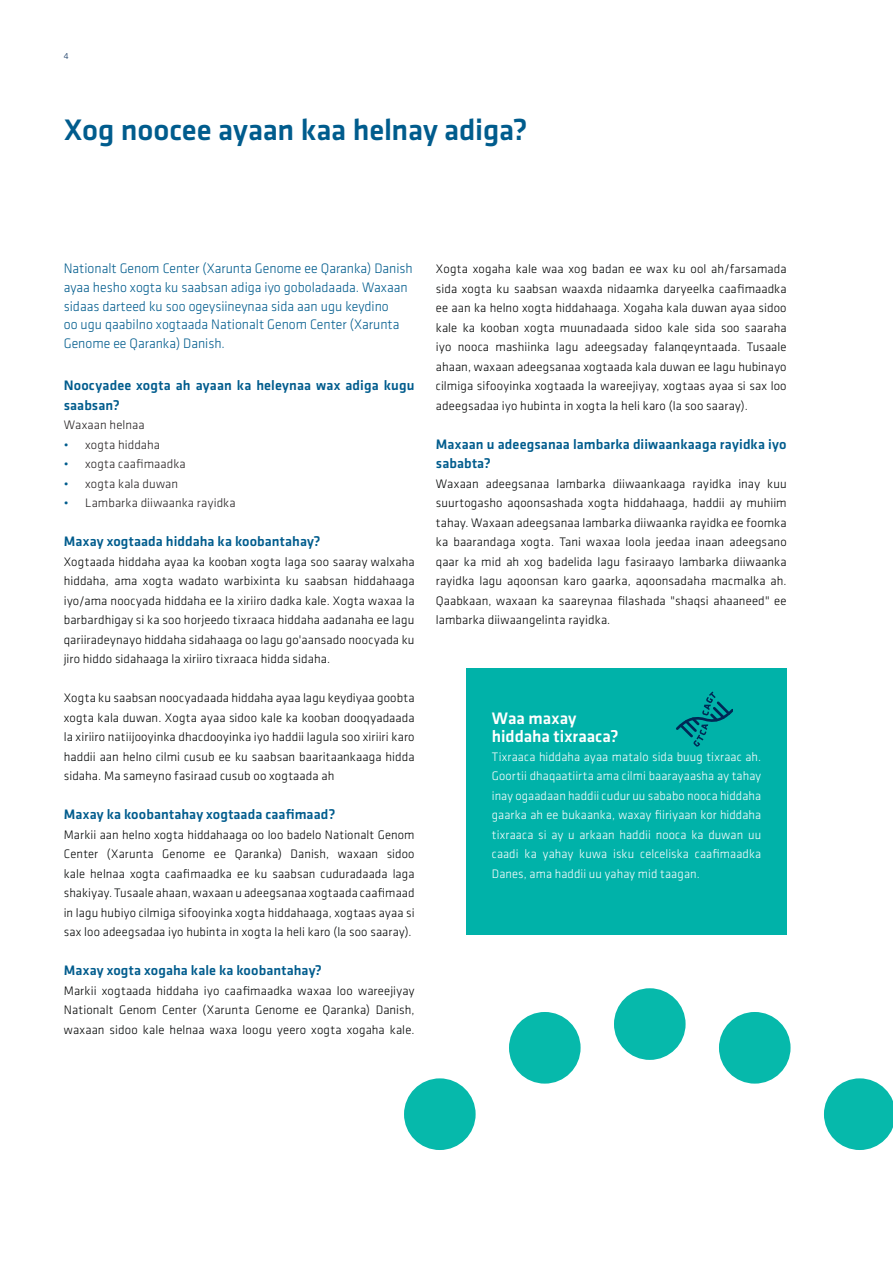
<style>
.page{position:relative;width:893px;height:1263px;background:#fff}
.page>*{position:absolute;margin:0;border:0;box-sizing:border-box;transform-origin:0 0}
.Klavika___Overskrift{font:500 30.75px "Klavika Basic";letter-spacing:-.005em;color:#005c8d}
.Klavika___Boks_Overs{font:500 17.25px "Klavika Basic";letter-spacing:-.005em;color:#fff}
.Klavika___Indledning{font:300 14.25px/18.8px "Klavika Basic";color:#005c8d}
.Klavika___Brød{font:500 14.25px/19.5px "Klavika Basic";letter-spacing:.01em;color:#005c8d}
.Klavika___Brød-2{font:300 12.75px/19.5px "Klavika Basic";letter-spacing:.01em;color:#000303;text-align:justify}
.Klavika___Brød-3{font:300 12.75px/19.5px "Klavika Basic";letter-spacing:.005em;color:#fff;text-align:justify}
.Klavika___Brød_Indry{font:300 12.75px "Klavika Basic";letter-spacing:.01em;color:#231f20}
.Klavika___Brød-4{font:300 12.75px "Klavika Basic";letter-spacing:.005em;color:#231f20}
.t1{font:300 9px "Klavika Basic";color:#002855}
.s1{color:#005c8d}
.s2{color:#000}
</style>
<div class="page">
<div style="left:509px;top:1012px;width:72px;height:71px;background:#06b9ab;border-radius:50%"></div>
<div style="left:404px;top:1078px;width:72px;height:72px;background:#06b9ab;border-radius:50%"></div>
<div style="left:614px;top:988px;width:72px;height:72px;background:#06b9ab;border-radius:50%"></div>
<svg style="left:824px;top:1078px;width:69px;height:72px"></svg>
<div style="left:719px;top:1012px;width:71px;height:71px;background:#06b9ab;border-radius:50%"></div>
<div style="left:466px;top:669px;width:321px;height:266px;background:#00b2a9"></div>
<svg style="left:676px;top:691px;width:57px;height:56px"></svg>
<p class="t1" style="left:64px;top:50px;width:6px">4</p>
<p class="Klavika___Overskrift" style="left:64px;top:109px;width:465px">Xog noocee ayaan kaa helnay adiga?</p>
<p class="Klavika___Indledning" style="left:64px;top:259px;width:351px">Nationalt Genom Center (Xarunta Genome ee Qaranka) Danish ayaa hesho xogta ku saabsan adiga iyo goboladaada. Waxaan sidaas darteed ku soo ogeysiineynaa sida aan ugu keydino<br>oo ugu qaabilno xogtaada Nationalt Genom Center (Xarunta Genome ee Qaranka) Danish.</p>
<p class="Klavika___Brød" style="left:64px;top:375px;width:352px">Noocyadee xogta ah ayaan ka heleynaa wax adiga kugu saabsan?</p>
<p class="Klavika___Brød-4" style="left:64px;top:417px;width:82px">Waxaan helnaa</p>
<p class="Klavika___Brød_Indry" style="left:64px;top:437px;width:98px"><span class="s1">•</span> xogta hiddaha</p>
<p class="Klavika___Brød_Indry" style="left:64px;top:456px;width:123px"><span class="s1">•</span> xogta caafimaadka</p>
<p class="Klavika___Brød_Indry" style="left:64px;top:476px;width:116px"><span class="s1">•</span> xogta kala duwan</p>
<p class="Klavika___Brød_Indry" style="left:64px;top:495px;width:173px"><span class="s1">•</span> Lambarka diiwaanka rayidka</p>
<p class="Klavika___Brød" style="left:64px;top:531px;width:258px">Maxay xogtaada hiddaha ka koobantahay?</p>
<p class="Klavika___Brød-2" style="left:64px;top:551px;width:352px">Xogtaada hiddaha ayaa ka kooban xogta laga soo saaray walxaha hiddaha, ama xogta wadato warbixinta ku saabsan hiddahaaga iyo/ama noocyada hiddaha ee la xiriiro dadka kale. Xogta waxaa la barbardhigay si ka soo horjeedo tixraaca hiddaha aadanaha ee lagu qariiradeynayo hiddaha sidahaaga oo lagu go'aansado noocyada ku jiro hiddo sidahaaga la xiriiro tixraaca hidda sidaha.</p>
<p class="Klavika___Brød-2" style="left:64px;top:688px;width:352px">Xogta ku saabsan noocyadaada hiddaha ayaa lagu keydiyaa goobta xogta kala duwan. Xogta ayaa sidoo kale ka kooban dooqyadaada la xiriiro natiijooyinka dhacdooyinka iyo haddii lagula soo xiriiri karo haddii aan helno cilmi cusub ee ku saabsan baaritaankaaga hidda sidaha. Ma sameyno fasiraad cusub oo xogtaada ah</p>
<p class="Klavika___Brød" style="left:64px;top:804px;width:273px">Maxay ka koobantahay xogtaada caafimaad?</p>
<p class="Klavika___Brød-2" style="left:64px;top:824px;width:352px">Markii aan helno xogta hiddahaaga oo loo badelo Nationalt Genom Center (Xarunta Genome ee Qaranka) Danish, waxaan sidoo kale helnaa xogta caafimaadka ee ku saabsan cuduradaada laga shakiyay. Tusaale ahaan, waxaan u adeegsanaa xogtaada caafimaad in lagu hubiyo cilmiga sifooyinka xogta hiddahaaga, xogtaas ayaa si sax loo adeegsadaa iyo hubinta in xogta la heli karo (la soo saaray).</p>
<p class="Klavika___Brød" style="left:64px;top:960px;width:260px">Maxay xogta xogaha kale ka koobantahay?</p>
<p class="Klavika___Brød-2" style="left:64px;top:980px;width:352px">Markii xogtaada hiddaha iyo caafimaadka waxaa loo wareejiyay Nationalt Genom Center (Xarunta Genome ee Qaranka) Danish, waxaan sidoo kale helnaa waxa loogu yeero xogta xogaha kale.</p>
<p class="Klavika___Brød-2" style="left:436px;top:259px;width:352px">Xogta xogaha kale waa xog badan ee wax ku ool ah/farsamada sida xogta ku saabsan waaxda nidaamka daryeelka caafimaadka ee aan ka helno xogta hiddahaaga. Xogaha kala duwan ayaa sidoo kale ka kooban xogta muunadaada sidoo kale sida soo saaraha iyo nooca mashiinka lagu adeegsaday falanqeyntaada. Tusaale ahaan, waxaan adeegsanaa xogtaada kala duwan ee lagu hubinayo cilmiga sifooyinka xogtaada la wareejiyay, xogtaas ayaa si sax loo adeegsadaa iyo hubinta in xogta la heli karo (la soo saaray).</p>
<p class="Klavika___Brød" style="left:436px;top:434px;width:352px">Maxaan u adeegsanaa lambarka diiwaankaaga rayidka iyo sababta?</p>
<p class="Klavika___Brød-2" style="left:436px;top:473px;width:352px">Waxaan adeegsanaa lambarka diiwaankaaga rayidka inay kuu suurtogasho aqoonsashada xogta hiddahaaga, haddii ay muhiim tahay. Waxaan adeegsanaa lambarka diiwaanka rayidka ee foomka ka baarandaga xogta. Tani waxaa loola jeedaa inaan adeegsano qaar ka mid ah xog badelida lagu fasiraayo lambarka <span class="s2">diiwaanka rayidka lagu aqoonsan karo gaarka, aqoonsadaha macmalka ah.<br>Qaabkaan, waxaan ka saareynaa filashada "shaqsi ahaaneed" ee lambarka diiwaangelinta rayidka.</span></p>
<p class="Klavika___Boks_Overs" style="left:492px;top:707px;width:86px">Waa maxay</p>
<p class="Klavika___Boks_Overs" style="left:492px;top:724px;width:128px">hiddaha tixraaca?</p>
<p class="Klavika___Brød-3" style="left:492px;top:746px;width:271px">Tixraaca hiddaha ayaa matalo sida buug tixraac ah.<br>Goortii dhaqaatiirta ama cilmi baarayaasha ay tahay inay ogaadaan haddii cudur uu sababo nooca hiddaha gaarka ah ee bukaanka, waxay fiiriyaan kor hiddaha tixraaca si ay u arkaan haddii nooca ka duwan uu caadi ka yahay kuwa isku celceliska caafimaadka Danes, ama haddii uu yahay mid taagan.</p>
</div>
